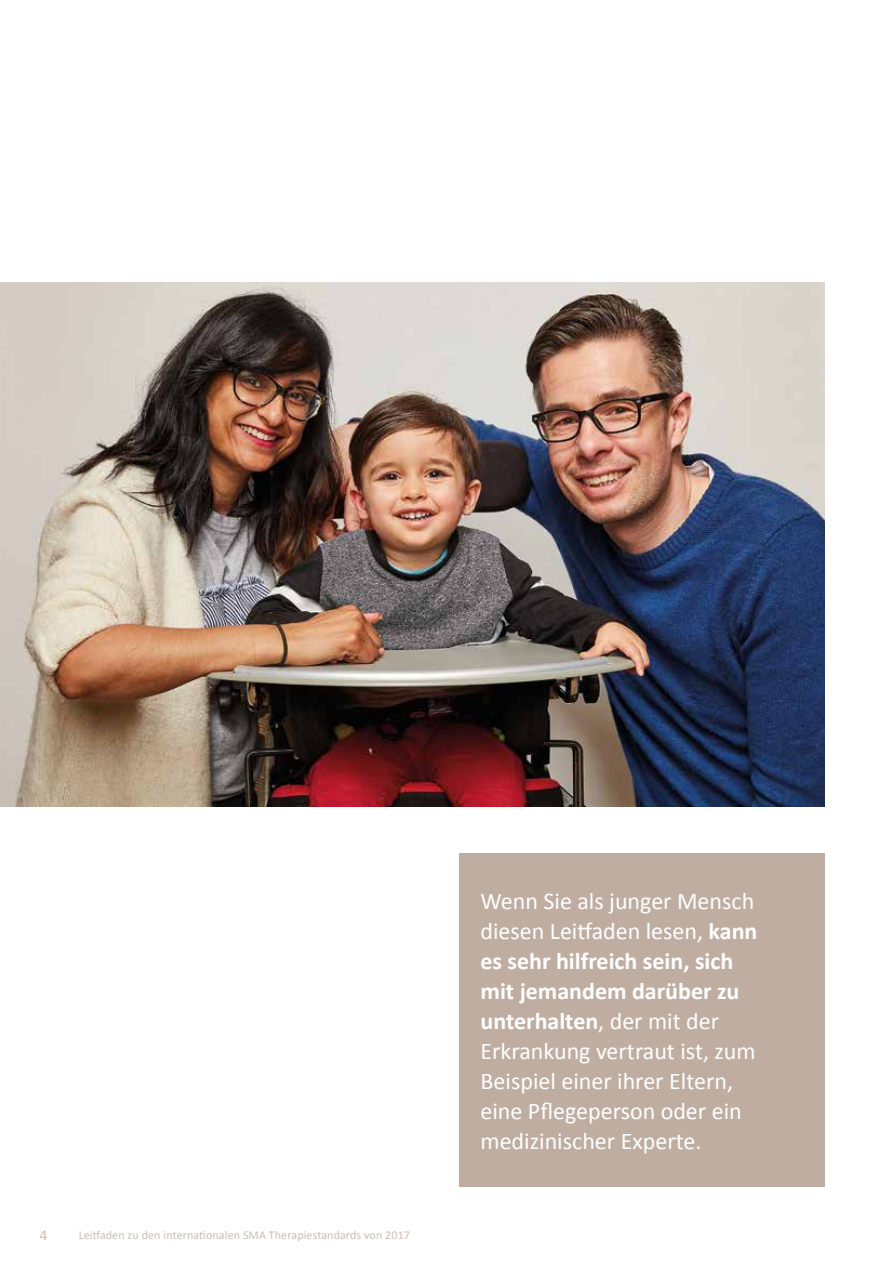
<style>
.page{position:relative;width:893px;height:1263px;background:#fff}
.page>*{position:absolute;margin:0;border:0;box-sizing:border-box;transform-origin:0 0}
.t1{font:24px/30px "Calibri";color:#fff}
.t2{font:15px "Calibri";color:#cbbdb3}
.t3{font:12px "Calibri";letter-spacing:.01em;color:#cbbdb3}
.s1{font-weight:700}
</style>
<div class="page">
<img style="left:0;top:282px;width:825px;height:525px">
<div style="left:459px;top:853px;width:366px;height:333px;background:#c0ada1"></div>
<p class="t2" style="left:40px;top:1225px;width:9px">4</p>
<p class="t3" style="left:79px;top:1227px;width:333px">Leitfaden zu den internationalen SMA Therapiestandards von 2017</p>
<p class="t1" style="left:480px;top:886px;width:278px">Wenn Sie als junger Mensch diesen Leitfaden lesen, <span class="s1">kann es sehr hilfreich sein, sich mit jemandem darüber zu unterhalten</span>, der mit der<br>Erkrankung vertraut ist, zum<br>Beispiel einer ihrer Eltern, eine Pflegeperson oder ein medizinischer Experte.</p>
</div>
